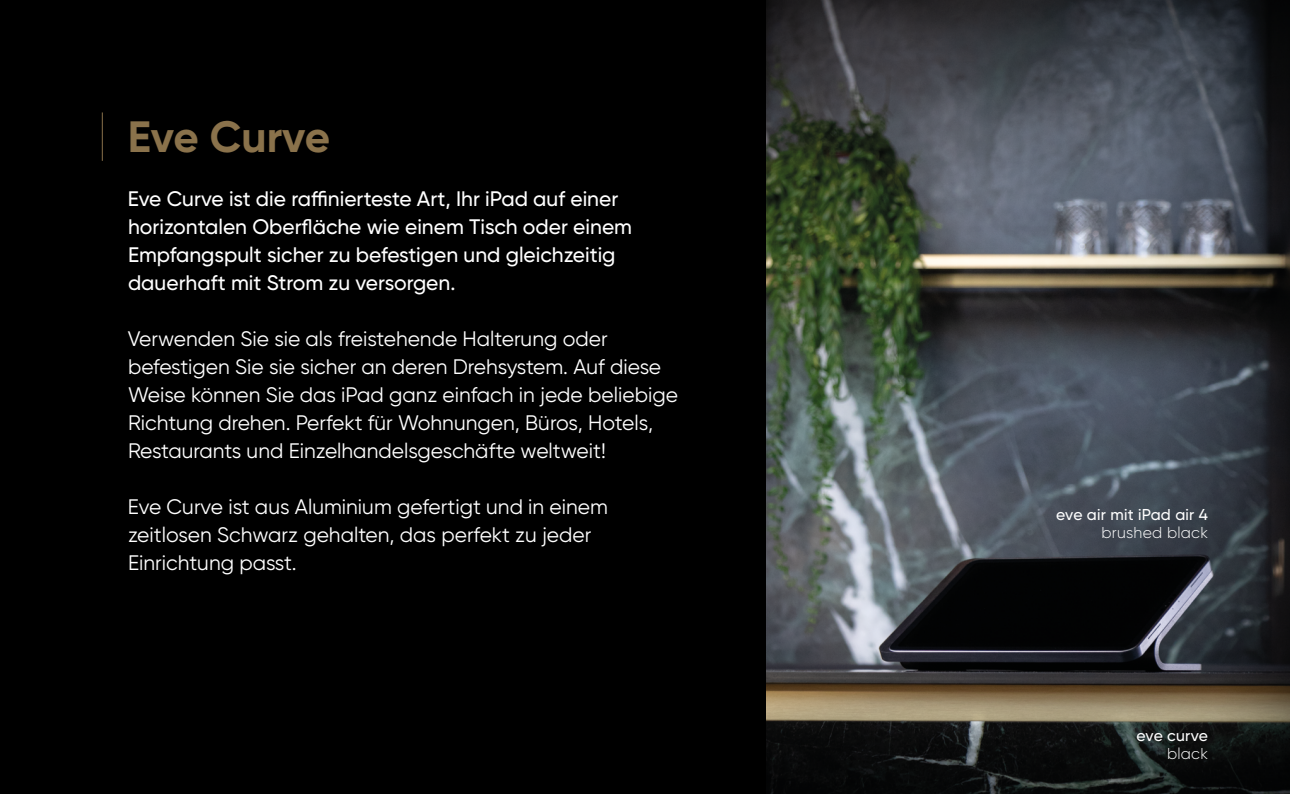
<style>
.page{position:relative;width:1290px;height:794px;background:#fff}
.page>*{position:absolute;margin:0;border:0;box-sizing:border-box;transform-origin:0 0}
.t1{font:700 43.75px "Gilroy";color:#8a724b}
.t2{font:21px/28px "Gilroy";color:#fff}
.t3{font:500 21px/28px "Gilroy";color:#fff}
.t4{font:500 15.75px "Gilroy";letter-spacing:.015em;color:#fff}
.t5{font:300 15.75px "Gilroy";letter-spacing:.015em;color:#fff}
</style>
<div class="page">
<div style="left:0;top:0;width:924px;height:794px;background:#000"></div>
<hr style="left:102px;top:112px;width:1px;height:49px;background:#8a724b">
<img style="left:767px;top:0;width:523px;height:794px">
<h1 class="t1" style="left:128px;top:110px;width:204px">Eve Curve</h1>
<p class="t3" style="left:128px;top:184px;width:506px">Eve Curve ist die raffinierteste Art, Ihr iPad auf einer horizontalen Oberfläche wie einem Tisch oder einem Empfangspult sicher zu befestigen und gleichzeitig dauerhaft mit Strom zu versorgen.</p>
<p class="t2" style="left:128px;top:324px;width:552px">Verwenden Sie sie als freistehende Halterung oder befestigen Sie sie sicher an deren Drehsystem. Auf diese Weise können Sie das iPad ganz einfach in jede beliebige Richtung drehen. Perfekt für Wohnungen, Büros, Hotels, Restaurants und Einzelhandelsgeschäfte weltweit!</p>
<p class="t2" style="left:128px;top:492px;width:482px">Eve Curve ist aus Aluminium gefertigt und in einem zeitlosen Schwarz gehalten, das perfekt zu jeder<br>Einrichtung passt.</p>
<p class="t4" style="left:1056px;top:505px;width:153px">eve air mit iPad air 4</p>
<p class="t5" style="left:1101px;top:523px;width:108px">brushed black</p>
<p class="t4" style="left:1136px;top:726px;width:73px">eve curve</p>
<p class="t5" style="left:1167px;top:744px;width:42px">black</p>
</div>
